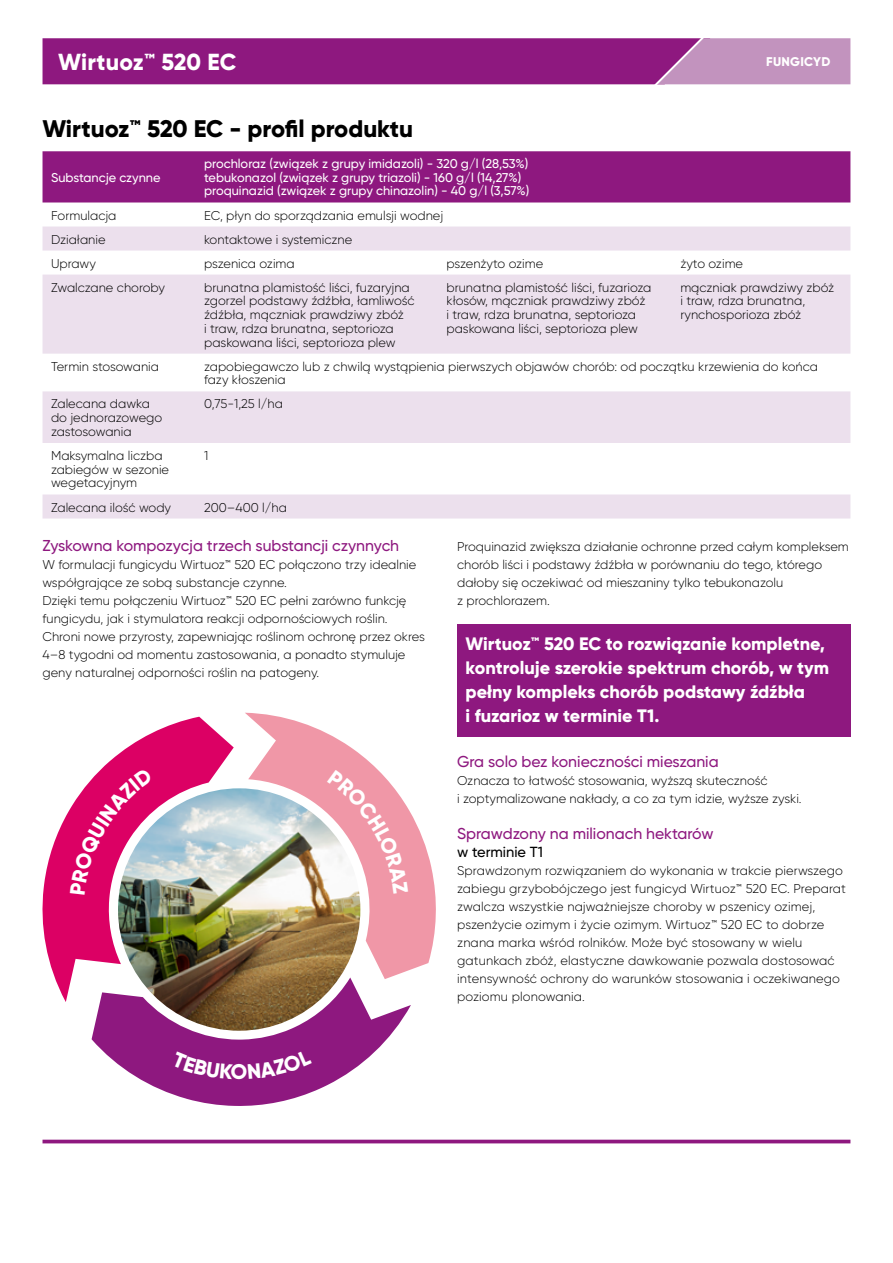
<style>
.page{position:relative;width:893px;height:1263px;background:#fff}
.page>*{position:absolute;margin:0;border:0;box-sizing:border-box;transform-origin:0 0}
.t1{font:800 24px "Gilroy";color:#000}
.t2{font:800 23.25px "Gilroy";letter-spacing:.005em;color:#fff}
.t3{font:800 18px/24px "Gilroy";color:#fff}
.t4{font:500 15.75px "Gilroy";color:#8e187f}
.t5{font:500 14.7px "Gilroy";color:#000}
.t6{font:300 12.75px/18px "Gilroy";color:#000}
.t7{font:500 12.75px/13.8px "Gilroy";color:#fff}
.t8{font:800 12.6px "Gilroy";letter-spacing:.02em;color:#fff}
</style>
<div class="page">
<hr style="left:43px;top:1140px;width:807px;height:3px;background:#8e187f">
<svg style="left:43px;top:38px;width:807px;height:47px;background:#9b368e"></svg>
<div style="left:43px;top:151px;width:807px;height:51px;background:#8e187f"></div>
<svg style="left:43px;top:226px;width:807px;height:292px;fill:#ece0ed"></svg>
<div style="left:457px;top:624px;width:393px;height:112px;background:#8e187f"></div>
<img style="left:118px;top:788px;width:242px;height:243px;border-radius:121px">
<svg style="left:245px;top:713px;width:191px;height:264px"></svg>
<img style="left:42px;top:717px;width:192px;height:285px">
<svg style="left:327px;top:769px;width:81px;height:125px"></svg>
<svg style="left:70px;top:768px;width:83px;height:127px;background:#d63b83"></svg>
<svg style="left:92px;top:977px;width:319px;height:129px"></svg>
<h2 class="t2" style="left:58px;top:47px;width:180px">Wirtuoz™ 520 EC</h2>
<p class="t8" style="left:766px;top:53px;width:66px">FUNGICYD</p>
<h1 class="t1" style="left:43px;top:113px;width:372px">Wirtuoz™ 520 EC - profil produktu</h1>
<p class="t7" style="left:51px;top:170px;width:111px">Substancje czynne</p>
<p class="t7" style="left:204px;top:156px;width:327px">prochloraz (związek z grupy imidazoli) - 320 g/l (28,53%) tebukonazol (związek z grupy triazoli) - 160 g/l (14,27%) proquinazid (związek z grupy chinazolin) - 40 g/l (3,57%)</p>
<p class="t6" style="left:51px;top:206px;width:67px">Formulacja</p>
<p class="t6" style="left:204px;top:206px;width:241px">EC, płyn do sporządzania emulsji wodnej</p>
<p class="t6" style="left:51px;top:230px;width:56px">Działanie</p>
<p class="t6" style="left:204px;top:230px;width:150px">kontaktowe i systemiczne</p>
<p class="t6" style="left:51px;top:254px;width:46px">Uprawy</p>
<p class="t6" style="left:204px;top:254px;width:92px">pszenica ozima</p>
<p class="t6" style="left:446px;top:254px;width:98px">pszenżyto ozime</p>
<p class="t6" style="left:680px;top:254px;width:64px">żyto ozime</p>
<p class="t6" style="left:51px;top:278px;width:115px">Zwalczane choroby</p>
<p class="t6" style="left:204px;top:280px;width:212px;line-height:13.8px">brunatna plamistość liści, fuzaryjna zgorzel podstawy źdźbła, łamliwość źdźbła, mączniak prawdziwy zbóż<br>i traw, rdza brunatna, septorioza paskowana liści, septorioza plew</p>
<p class="t6" style="left:446px;top:280px;width:206px;line-height:13.8px">brunatna plamistość liści, fuzarioza kłosów, mączniak prawdziwy zbóż<br>i traw, rdza brunatna, septorioza paskowana liści, septorioza plew</p>
<p class="t6" style="left:680px;top:280px;width:155px;line-height:13.8px">mączniak prawdziwy zbóż i traw, rdza brunatna, rynchosporioza zbóż</p>
<p class="t6" style="left:51px;top:357px;width:110px">Termin stosowania</p>
<p class="t6" style="left:204px;top:359px;width:615px;line-height:13.8px">zapobiegawczo lub z chwilą wystąpienia pierwszych objawów chorób: od początku krzewienia do końca fazy kłoszenia</p>
<p class="t6" style="left:51px;top:397px;width:113px;line-height:13.8px">Zalecana dawka do jednorazowego zastosowania</p>
<p class="t6" style="left:204px;top:395px;width:80px">0,75-1,25 l/ha</p>
<p class="t6" style="left:51px;top:448px;width:120px;line-height:13.8px">Maksymalna liczba zabiegów w sezonie wegetacyjnym</p>
<p class="t6" style="left:204px;top:446px;width:6px">1</p>
<p class="t6" style="left:51px;top:498px;width:122px">Zalecana ilość wody</p>
<p class="t6" style="left:204px;top:498px;width:84px">200–400 l/ha</p>
<p class="t4" style="left:43px;top:536px;width:358px">Zyskowna kompozycja trzech substancji czynnych</p>
<p class="t6" style="left:43px;top:555px;width:384px">W formulacji fungicydu Wirtuoz™ 520 EC połączono trzy idealnie współgrające ze sobą substancje czynne.<br>Dzięki temu połączeniu Wirtuoz™ 520 EC pełni zarówno funkcję fungicydu, jak i stymulatora reakcji odpornościowych roślin.<br>Chroni nowe przyrosty, zapewniając roślinom ochronę przez okres 4–8 tygodni od momentu zastosowania, a ponadto stymuluje geny naturalnej odporności roślin na patogeny.</p>
<p class="t6" style="left:457px;top:537px;width:393px">Proquinazid zwiększa działanie ochronne przed całym kompleksem chorób liści i podstawy źdźbła w porównaniu do tego, którego dałoby się oczekiwać od mieszaniny tylko tebukonazolu<br>z prochlorazem.</p>
<h3 class="t3" style="left:466px;top:632px;width:365px">Wirtuoz™ 520 EC to rozwiązanie kompletne, kontroluje szerokie spektrum chorób, w tym pełny kompleks chorób podstawy źdźbła<br>i fuzarioz w terminie T1.</h3>
<p class="t4" style="left:457px;top:752px;width:263px">Gra solo bez konieczności mieszania</p>
<p class="t6" style="left:457px;top:771px;width:346px">Oznacza to łatwość stosowania, wyższą skuteczność<br>i zoptymalizowane nakłady, a co za tym idzie, wyższe zyski.</p>
<p class="t4" style="left:457px;top:824px;width:258px">Sprawdzony na milionach hektarów</p>
<p class="t5" style="left:457px;top:843px;width:87px">w terminie T1</p>
<p class="t6" style="left:457px;top:861px;width:390px">Sprawdzonym rozwiązaniem do wykonania w trakcie pierwszego zabiegu grzybobójczego jest fungicyd Wirtuoz™ 520 EC. Preparat zwalcza wszystkie najważniejsze choroby w pszenicy ozimej, pszenżycie ozimym i życie ozimym. Wirtuoz™ 520 EC to dobrze znana marka wśród rolników. Może być stosowany w wielu gatunkach zbóż, elastyczne dawkowanie pozwala dostosować intensywność ochrony do warunków stosowania i oczekiwanego poziomu plonowania.</p>
</div>
